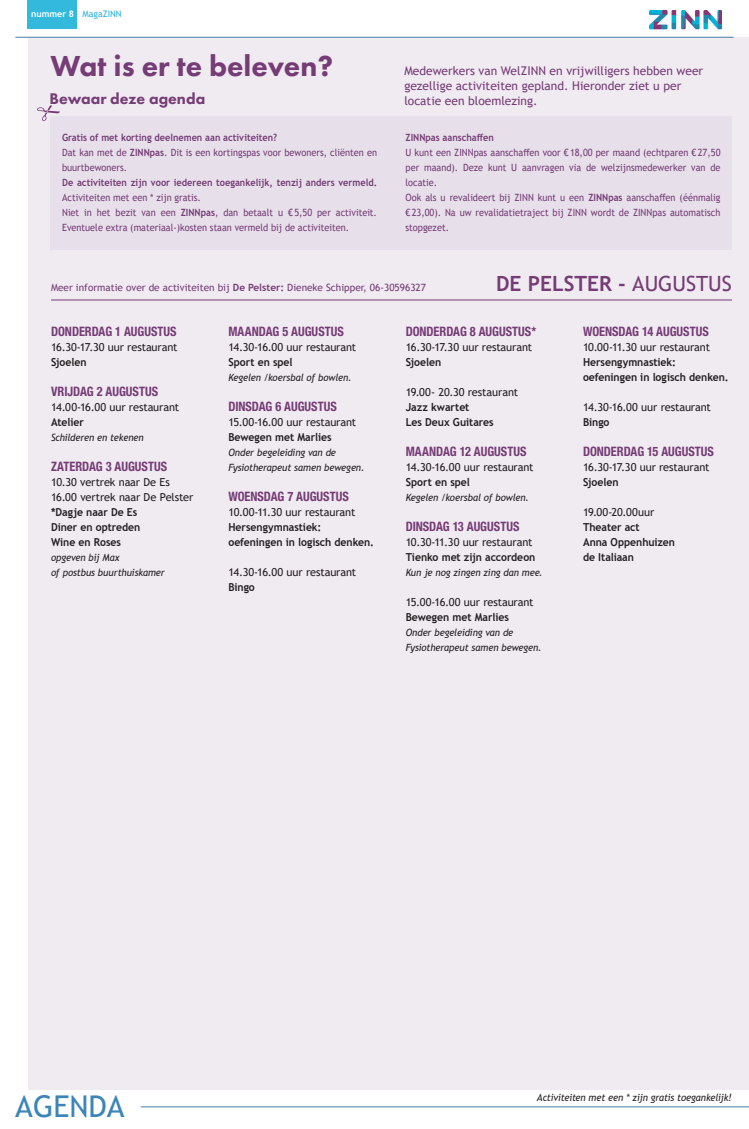
<style>
.page{position:relative;width:749px;height:1129px;background:#fff}
.page>*{position:absolute;margin:0;border:0;box-sizing:border-box;transform-origin:0 0}
.t1{font:800 30px "Futura PT";color:#753c76}
.t2{font:30px "Trebuchet MS";color:#3b85b8}
.t3{font:700 20.9px "Trebuchet MS";color:#753c76}
.t4{font:800 16px "Futura PT";color:#753c76}
.t5{font:700 condensed 13px "Helvetica Neue LT Std";color:#753c76;scale:.95 1}
.t6{font:12px/15px "Trebuchet MS";color:#753c76}
.t7{font:11px/15px "Trebuchet MS";letter-spacing:-.01em;color:#231f20}
.t8{font:700 11px/15px "Trebuchet MS";letter-spacing:-.005em;color:#231f20;scale:.95 1}
.t9{font:10px/15px "Trebuchet MS";color:#753c76;scale:.92 1}
.t10{font:italic 10px/15px "Trebuchet MS";letter-spacing:-.01em;color:#231f20;scale:.95 1}
.t11{font:700 10px "Trebuchet MS";color:#753c76;scale:.92 1}
.t12{font:10px "Trebuchet MS";color:#753c76}
.t13{font:9px "Trebuchet MS";color:#2bb2db}
.s1{font-weight:700;color:#fff}
.s2{font-weight:700}
.s3{font-weight:400}
</style>
<div class="page">
<div style="left:28px;top:37px;width:720px;height:1052px;background:#f0eaf1"></div>
<img style="left:649px;top:10px;width:72px;height:20px">
<div style="left:27px;top:0;width:50px;height:28px;background:#33b9db"></div>
<hr style="left:15px;top:37px;width:718px;height:1px;background:#477fa7">
<hr style="left:141px;top:1106px;width:607px;height:1px;background:#477fa7">
<div style="left:51px;top:117px;width:680px;height:133px;background:#e7e0ea"></div>
<svg style="left:37px;top:105px;width:23px;height:16px"></svg>
<hr style="left:51px;top:300px;width:680px;height:1px;background:#753c76">
<p class="t13" style="left:31px;top:9px;width:92px"><span class="s1">nummer 8</span> MagaZINN</p>
<h1 class="t1" style="left:50px;top:47px;width:284px">Wat is er te beleven?</h1>
<h3 class="t4" style="left:49px;top:88px;width:157px">Bewaar deze agenda</h3>
<p class="t9" style="left:62px;top:130px;width:344px"><span class="s2">Gratis of met korting deelnemen aan activiteiten?<br></span>Dat kan met de <span class="s2">ZINNpas</span>. Dit is een kortingspas voor bewoners, cliënten en buurtbewoners.</p>
<p class="t11" style="left:62px;top:176px;width:344px">De activiteiten zijn voor iedereen toegankelijk, tenzij anders vermeld.</p>
<p class="t9" style="left:62px;top:190px;width:343px">Activiteiten met een * zijn gratis.<br>Niet in het bezit van een <span class="s2">ZINNpas</span>, dan betaalt u €5,50 per activiteit.<br>Eventuele extra (materiaal-)kosten staan vermeld bij de activiteiten.</p>
<p class="t6" style="left:404px;top:63px;width:300px">Medewerkers van WelZINN en vrijwilligers hebben weer gezellige activiteiten gepland. Hieronder ziet u per locatie een bloemlezing.</p>
<p class="t11" style="left:405px;top:131px;width:97px">ZINNpas aanschaffen</p>
<p class="t9" style="left:405px;top:145px;width:344px">U kunt een ZINNpas aanschaffen voor € 18,00 per maand (echtparen €27,50 per maand). Deze kunt U aanvragen via de welzijnsmedewerker van de locatie.<br>Ook als u revalideert bij ZINN kunt u een <span class="s2">ZINNpas</span> aanschaffen (éénmalig €23,00). Na uw revalidatietraject bij ZINN wordt de ZINNpas automatisch stopgezet.</p>
<p class="t12" style="left:51px;top:281px;width:376px">Meer informatie over de activiteiten bij <span class="s2">De Pelster:</span> Dieneke Schipper, 06-30596327</p>
<h2 class="t3" style="left:496px;top:271px;width:237px">DE PELSTER - <span class="s3">AUGUSTUS</span></h2>
<h3 class="t5" style="left:51px;top:324px;width:134px">DONDERDAG 1 AUGUSTUS</h3>
<p class="t7" style="left:51px;top:340px;width:128px">16.30-17.30 uur restaurant</p>
<p class="t8" style="left:51px;top:355px;width:39px">Sjoelen</p>
<h3 class="t5" style="left:51px;top:384px;width:114px">VRIJDAG 2 AUGUSTUS</h3>
<p class="t7" style="left:51px;top:400px;width:130px">14.00-16.00 uur restaurant</p>
<p class="t8" style="left:51px;top:415px;width:36px">Atelier</p>
<p class="t10" style="left:51px;top:430px;width:99px">Schilderen en tekenen</p>
<h3 class="t5" style="left:51px;top:459px;width:124px">ZATERDAG 3 AUGUSTUS</h3>
<p class="t7" style="left:51px;top:475px;width:144px">10.30 vertrek naar De Es<br>16.00 vertrek naar De Pelster</p>
<p class="t8" style="left:51px;top:505px;width:95px">*Dagje naar De Es<br>Diner en optreden<br>Wine en Roses</p>
<p class="t10" style="left:51px;top:550px;width:121px">opgeven bij Max<br>of postbus buurthuiskamer</p>
<h3 class="t5" style="left:228px;top:324px;width:123px">MAANDAG 5 AUGUSTUS</h3>
<p class="t7" style="left:228px;top:340px;width:129px">14.30-16.00 uur restaurant</p>
<p class="t8" style="left:228px;top:355px;width:69px">Sport en spel</p>
<p class="t10" style="left:228px;top:370px;width:131px">Kegelen /koersbal of bowlen.</p>
<h3 class="t5" style="left:228px;top:399px;width:116px">DINSDAG 6 AUGUSTUS</h3>
<p class="t7" style="left:228px;top:415px;width:129px">15.00-16.00 uur restaurant</p>
<p class="t8" style="left:228px;top:430px;width:110px">Bewegen met Marlies</p>
<p class="t10" style="left:228px;top:445px;width:145px">Onder begeleiding van de<br>Fysiotherapeut samen bewegen.</p>
<h3 class="t5" style="left:228px;top:489px;width:128px">WOENSDAG 7 AUGUSTUS</h3>
<p class="t7" style="left:228px;top:505px;width:128px">10.00-11.30 uur restaurant</p>
<p class="t8" style="left:228px;top:520px;width:155px">Hersengymnastiek: oefeningen in logisch denken.</p>
<p class="t7" style="left:228px;top:565px;width:129px">14.30-16.00 uur restaurant</p>
<p class="t8" style="left:228px;top:580px;width:29px">Bingo</p>
<h3 class="t5" style="left:405px;top:324px;width:139px">DONDERDAG 8 AUGUSTUS*</h3>
<p class="t7" style="left:405px;top:340px;width:128px">16.30-17.30 uur restaurant</p>
<p class="t8" style="left:405px;top:355px;width:39px">Sjoelen</p>
<p class="t7" style="left:405px;top:385px;width:114px">19.00- 20.30 restaurant</p>
<p class="t8" style="left:405px;top:400px;width:94px">Jazz kwartet<br>Les Deux Guitares</p>
<h3 class="t5" style="left:405px;top:444px;width:129px">MAANDAG 12 AUGUSTUS</h3>
<p class="t7" style="left:405px;top:460px;width:129px">14.30-16.00 uur restaurant</p>
<p class="t8" style="left:405px;top:475px;width:69px">Sport en spel</p>
<p class="t10" style="left:405px;top:490px;width:131px">Kegelen /koersbal of bowlen.</p>
<h3 class="t5" style="left:405px;top:519px;width:121px">DINSDAG 13 AUGUSTUS</h3>
<p class="t7" style="left:405px;top:535px;width:128px">10.30-11.30 uur restaurant</p>
<p class="t8" style="left:405px;top:550px;width:138px">Tienko met zijn accordeon</p>
<p class="t10" style="left:405px;top:565px;width:146px">Kun je nog zingen zing dan mee.</p>
<p class="t7" style="left:405px;top:595px;width:129px">15.00-16.00 uur restaurant</p>
<p class="t8" style="left:405px;top:610px;width:110px">Bewegen met Marlies</p>
<p class="t10" style="left:405px;top:625px;width:145px">Onder begeleiding van de<br>Fysiotherapeut samen bewegen.</p>
<h3 class="t5" style="left:583px;top:324px;width:134px">WOENSDAG 14 AUGUSTUS</h3>
<p class="t7" style="left:583px;top:340px;width:128px">10.00-11.30 uur restaurant</p>
<p class="t8" style="left:583px;top:355px;width:155px">Hersengymnastiek: oefeningen in logisch denken.</p>
<p class="t7" style="left:583px;top:400px;width:129px">14.30-16.00 uur restaurant</p>
<p class="t8" style="left:583px;top:415px;width:29px">Bingo</p>
<h3 class="t5" style="left:583px;top:444px;width:139px">DONDERDAG 15 AUGUSTUS</h3>
<p class="t7" style="left:583px;top:460px;width:128px">16.30-17.30 uur restaurant</p>
<p class="t8" style="left:583px;top:475px;width:39px">Sjoelen</p>
<p class="t7" style="left:583px;top:505px;width:73px">19.00-20.00uur</p>
<p class="t8" style="left:583px;top:520px;width:98px">Theater act<br>Anna Oppenhuizen de Italiaan</p>
<h1 class="t2" style="left:15px;top:1087px;width:111px">AGENDA</h1>
<p class="t10" style="left:536px;top:1089px;width:207px">Activiteiten met een * zijn gratis toegankelijk!</p>
</div>
